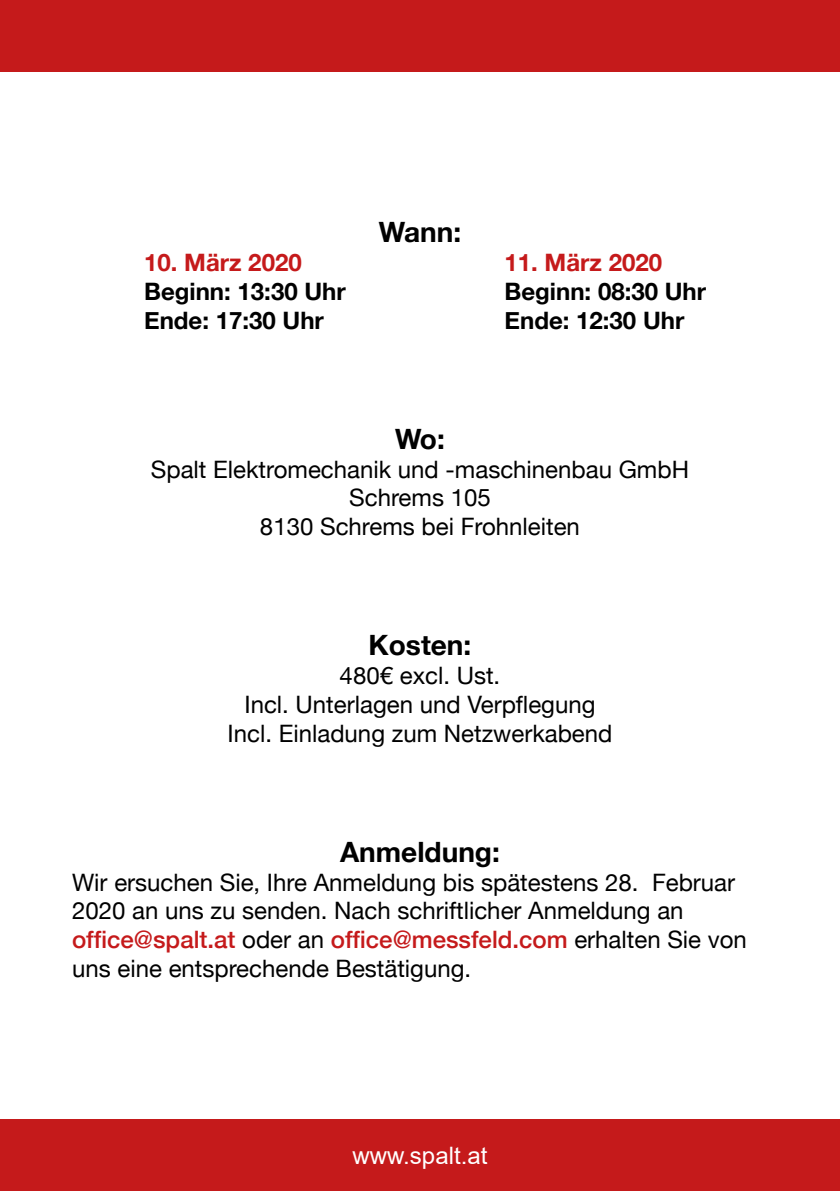
<style>
.page{position:relative;width:840px;height:1191px;background:#fff}
.page>*{position:absolute;margin:0;border:0;box-sizing:border-box;transform-origin:0 0}
.t1{font:700 28px "Helvetica Neue";color:#000}
.t2{font:24px/28.8px "Helvetica Neue";color:#000;text-align:center}
.t3{font:700 24px "Helvetica Neue";color:#000}
.t4{font:700 24px "Helvetica Neue";color:#c51a1b}
.t5{font:24px "Arial";color:#fff}
.s1{font-weight:500;color:#c51a1b}
</style>
<div class="page">
<div style="left:0;top:1120px;width:839px;height:71px;background:#c51a1b"></div>
<div style="left:0;top:0;width:839px;height:71px;background:#c51a1b"></div>
<p class="t1" style="left:378px;top:210px;width:84px">Wann:</p>
<p class="t4" style="left:144px;top:244px;width:159px">10. März 2020</p>
<p class="t4" style="left:504px;top:244px;width:159px">11. März 2020</p>
<p class="t3" style="left:144px;top:272px;width:203px">Beginn: 13:30 Uhr</p>
<p class="t3" style="left:504px;top:272px;width:203px">Beginn: 08:30 Uhr</p>
<p class="t3" style="left:144px;top:301px;width:181px">Ende: 17:30 Uhr</p>
<p class="t3" style="left:504px;top:301px;width:181px">Ende: 12:30 Uhr</p>
<p class="t1" style="left:395px;top:417px;width:51px">Wo:</p>
<p class="t2" style="left:151px;top:456px;width:539px">Spalt Elektromechanik und -maschinenbau GmbH<br>Schrems 105<br>8130 Schrems bei Frohnleiten</p>
<p class="t1" style="left:368px;top:623px;width:104px">Kosten:</p>
<p class="t2" style="left:227px;top:662px;width:386px">480€ excl. Ust.<br>Incl. Unterlagen und Verpflegung<br>Incl. Einladung zum Netzwerkabend</p>
<p class="t1" style="left:340px;top:829px;width:161px">Anmeldung:</p>
<p class="t2" style="left:72px;top:869px;width:676px;text-align:left">Wir ersuchen Sie, Ihre Anmeldung bis spätestens 28. Februar 2020 an uns zu senden. Nach schriftlicher Anmeldung an <span class="s1">office@spalt.at</span> oder an <span class="s1">office@messfeld.com</span> erhalten Sie von uns eine entsprechende Bestätigung.</p>
<p class="t5" style="left:352px;top:1139px;width:136px">www.spalt.at</p>
</div>
